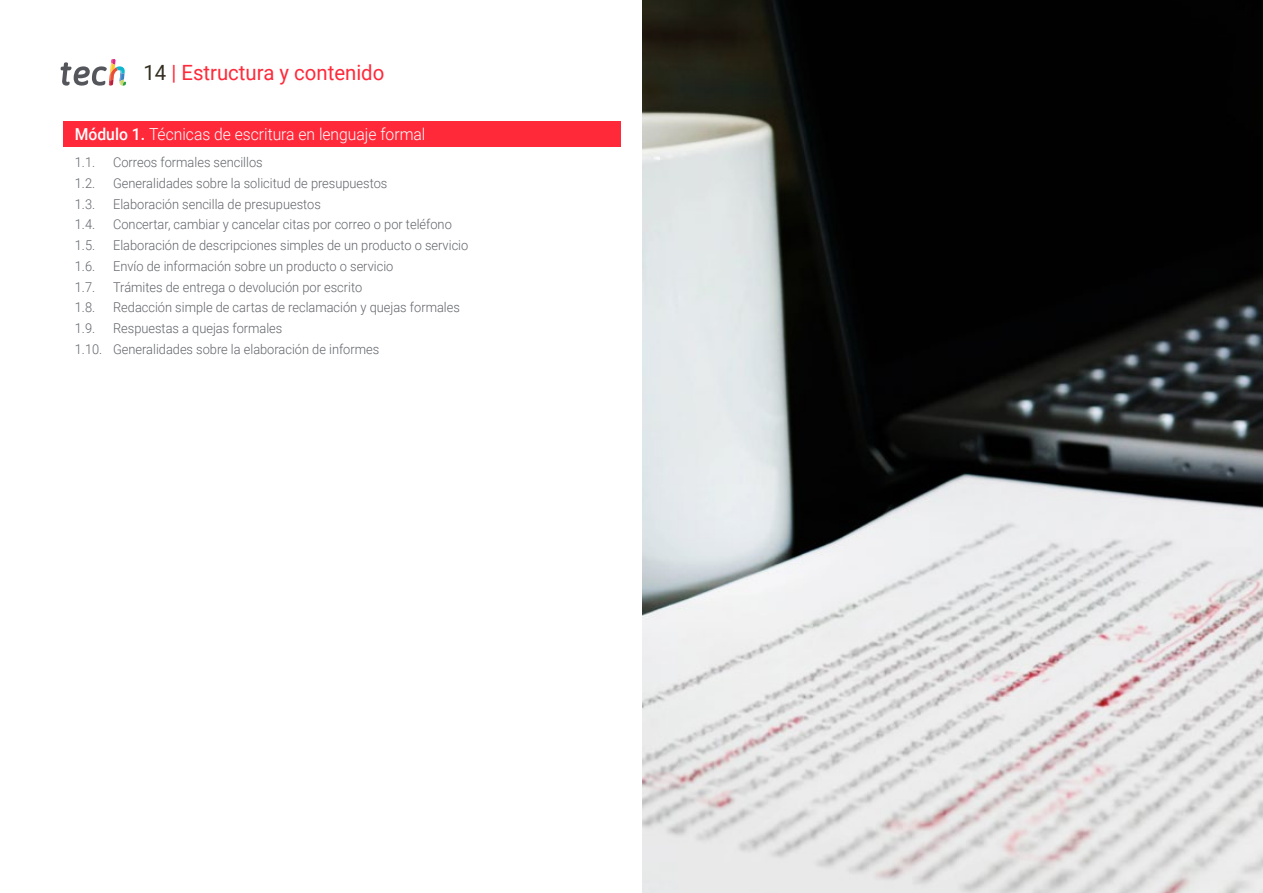
<style>
.page{position:relative;width:1263px;height:893px;background:#fff}
.page>*{position:absolute;margin:0;border:0;box-sizing:border-box;transform-origin:0 0}
.t1{font:21px "Roboto";color:#ff293a}
.t2{font:300 16.5px "Roboto";color:#fff;scale:.95 1}
.t3{font:300 13.5px/20.7px "Roboto";color:#61646a;scale:.95 1}
.s1{color:#312e20}
.s2{font-weight:500}
</style>
<div class="page">
<img style="left:642px;top:0;width:621px;height:893px">
<svg style="left:61px;top:59px;width:65px;height:27px"></svg>
<div style="left:64px;top:121px;width:557px;height:25px;background:#ff293a"></div>
<h1 class="t1" style="left:144px;top:57px;width:242px"><span class="s1">14</span> | Estructura y contenido</h1>
<p class="t2" style="left:75px;top:123px;width:371px"><span class="s2">Módulo 1.</span> Técnicas de escritura en lenguaje formal</p>
<p class="t3" style="left:75px;top:151px;width:23px">1.1.</p>
<p class="t3" style="left:113px;top:151px;width:159px">Correos formales sencillos</p>
<p class="t3" style="left:75px;top:172px;width:23px">1.2.</p>
<p class="t3" style="left:113px;top:172px;width:290px">Generalidades sobre la solicitud de presupuestos</p>
<p class="t3" style="left:75px;top:193px;width:23px">1.3.</p>
<p class="t3" style="left:113px;top:193px;width:220px">Elaboración sencilla de presupuestos</p>
<p class="t3" style="left:75px;top:214px;width:23px">1.4.</p>
<p class="t3" style="left:113px;top:214px;width:358px">Concertar, cambiar y cancelar citas por correo o por teléfono</p>
<p class="t3" style="left:75px;top:234px;width:23px">1.5.</p>
<p class="t3" style="left:113px;top:234px;width:375px">Elaboración de descripciones simples de un producto o servicio</p>
<p class="t3" style="left:75px;top:255px;width:23px">1.6.</p>
<p class="t3" style="left:113px;top:255px;width:297px">Envío de información sobre un producto o servicio</p>
<p class="t3" style="left:75px;top:276px;width:23px">1.7.</p>
<p class="t3" style="left:113px;top:276px;width:264px">Trámites de entrega o devolución por escrito</p>
<p class="t3" style="left:75px;top:297px;width:23px">1.8.</p>
<p class="t3" style="left:113px;top:297px;width:366px">Redacción simple de cartas de reclamación y quejas formales</p>
<p class="t3" style="left:75px;top:317px;width:23px">1.9.</p>
<p class="t3" style="left:75px;top:317px;width:322px;text-indent:38px">Respuestas a quejas formales<br>1.10. Generalidades sobre la elaboración de informes</p>
</div>
